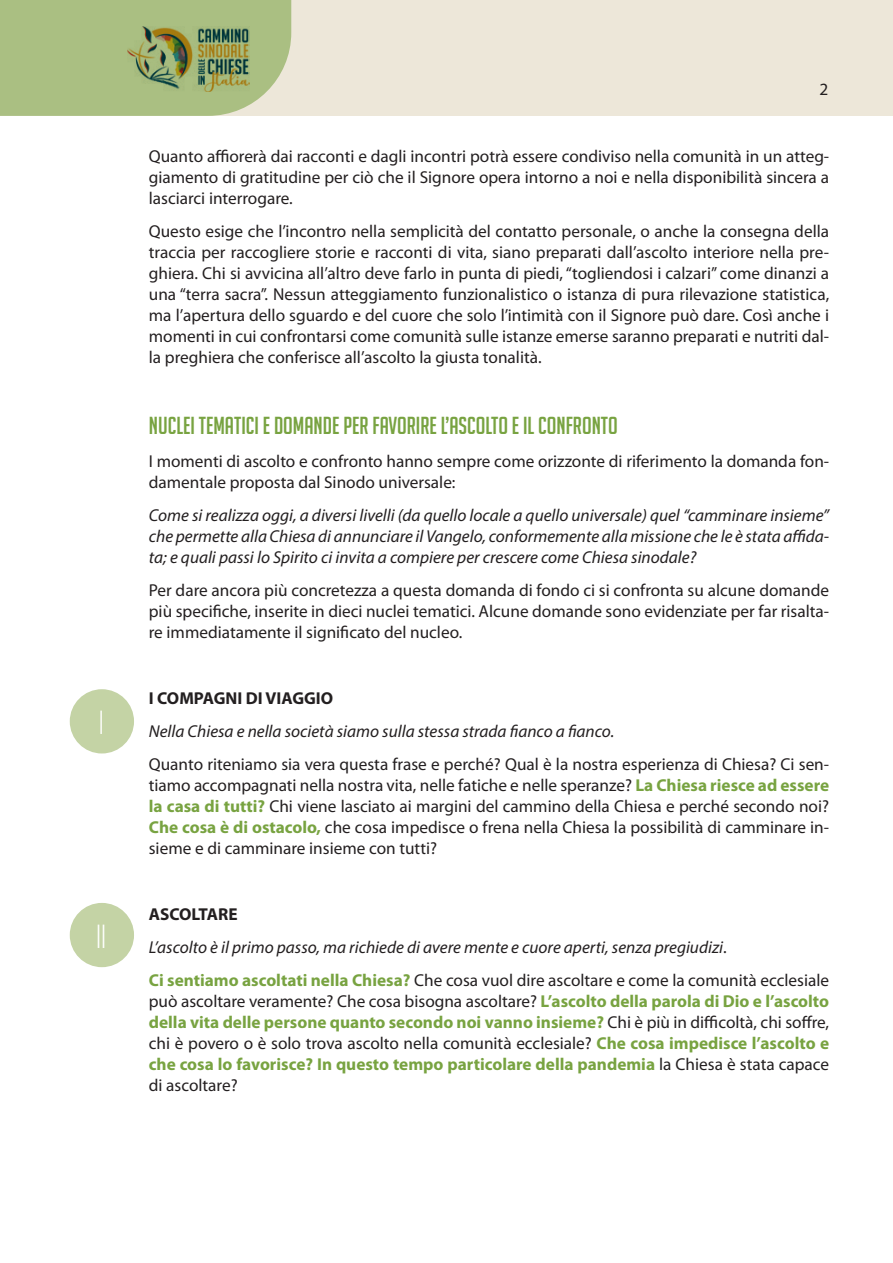
<style>
.page{position:relative;width:893px;height:1263px;background:#fff}
.page>*{position:absolute;margin:0;border:0;box-sizing:border-box;transform-origin:0 0}
.Numero{font:32.4px "Blevio";color:#fff}
.Titolo_2_Squada{font:24px "Big Noodle Titling";color:#78a341}
.Testo_11e5{font:17.25px/21px "Myriad Pro";color:#231f20;text-align:justify}
.t1{font:italic 17.25px/21px "Myriad Pro";color:#231f20;text-align:justify}
.Testo_Bold{font:700 17.25px "Myriad Pro";color:#231f20}
.s1{font-weight:700;color:#78a341}
.s2{font-style:normal}
</style>
<div class="page">
<div style="left:0;top:0;width:893px;height:116px;background:#ede7d9"></div>
<div style="left:0;top:0;width:291px;height:116px;background:#aabf82"></div>
<img style="left:128px;top:26px;width:122px;height:66px">
<div style="left:70px;top:689px;width:64px;height:64px;background:#c4d3a5;border-radius:50%"></div>
<div style="left:70px;top:903px;width:64px;height:64px;background:#c4d3a5;border-radius:50%"></div>
<p class="Numero" style="left:99px;top:704px;width:6px">I</p>
<p class="Numero" style="left:96px;top:917px;width:11px">II</p>
<p class="Testo_11e5" style="left:820px;top:78px;width:10px">2</p>
<p class="Testo_11e5" style="left:149px;top:145px;width:682px">Quanto affiorerà dai racconti e dagli incontri potrà essere condiviso nella comunità in un atteg&shy;giamento di gratitudine per ciò che il Signore opera intorno a noi e nella disponibilità sincera a lasciarci interrogare.</p>
<p class="Testo_11e5" style="left:149px;top:220px;width:682px">Questo esige che l’incontro nella semplicità del contatto personale, o anche la consegna della traccia per raccogliere storie e racconti di vita, siano preparati dall’ascolto interiore nella pre&shy;ghiera. Chi si avvicina all’altro deve farlo in punta di piedi, “togliendosi i calzari” come dinanzi a una “terra sacra”. Nessun atteggiamento funzionalistico o istanza di pura rilevazione statistica, ma l’apertura dello sguardo e del cuore che solo l’intimità con il Signore può dare. Così anche i momenti in cui confrontarsi come comunità sulle istanze emerse saranno preparati e nutriti dal&shy;la preghiera che conferisce all’ascolto la giusta tonalità.</p>
<p class="Titolo_2_Squada" style="left:149px;top:412px;width:470px">NUCLEI TEMATICI E DOMANDE PER FAVORIRE L’ASCOLTO E IL CONFRONTO</p>
<p class="Testo_11e5" style="left:149px;top:450px;width:682px">I momenti di ascolto e confronto hanno sempre come orizzonte di riferimento la domanda fon&shy;damentale proposta dal Sinodo universale:</p>
<p class="t1" style="left:149px;top:504px;width:682px">Come si realizza oggi, a diversi livelli (da quello locale a quello universale) quel “camminare insieme” che permette alla Chiesa di annunciare il Vangelo, conformemente alla missione che le è stata affida&shy;ta; e quali passi lo Spirito ci invita a compiere per crescere come Chiesa sinodale?</p>
<p class="Testo_11e5" style="left:149px;top:579px;width:682px">Per dare ancora più concretezza a questa domanda di fondo ci si confronta su alcune domande più specifiche, inserite in dieci nuclei tematici. Alcune domande sono evidenziate per far risalta&shy;re immediatamente il significato del nucleo.</p>
<p class="Testo_Bold" style="left:149px;top:687px;width:186px">I COMPAGNI DI VIAGGIO</p>
<p class="t1" style="left:149px;top:720px;width:467px">Nella Chiesa e nella società siamo sulla stessa strada fianco a fianco.</p>
<p class="Testo_11e5" style="left:149px;top:753px;width:682px">Quanto riteniamo sia vera questa frase e perché? Qual è la nostra esperienza di Chiesa? Ci sen&shy;tiamo accompagnati nella nostra vita, nelle fatiche e nelle speranze? <span class="s1">La Chiesa riesce ad essere la casa di tutti?</span> Chi viene lasciato ai margini del cammino della Chiesa e perché secondo noi?<br><span class="s1">Che cosa è di ostacolo,</span> che cosa impedisce o frena nella Chiesa la possibilità di camminare in&shy;sieme e di camminare insieme con tutti?</p>
<p class="Testo_Bold" style="left:149px;top:903px;width:90px">ASCOLTARE</p>
<p class="t1" style="left:149px;top:936px;width:579px">L’ascolto è il primo passo, ma richiede di avere mente e cuore aperti, senza pregiudizi<span class="s2">.</span></p>
<p class="Testo_11e5" style="left:149px;top:969px;width:682px"><span class="s1">Ci sentiamo ascoltati nella Chiesa?</span> Che cosa vuol dire ascoltare e come la comunità ecclesiale può ascoltare veramente? Che cosa bisogna ascoltare? <span class="s1">L’ascolto della parola di Dio e l’ascolto della vita delle persone quanto secondo noi vanno insieme?</span> Chi è più in difficoltà, chi soffre, chi è povero o è solo trova ascolto nella comunità ecclesiale? <span class="s1">Che cosa impedisce l’ascolto e che cosa lo favorisce? In questo tempo particolare della pandemia</span> la Chiesa è stata capace di ascoltare?</p>
</div>
